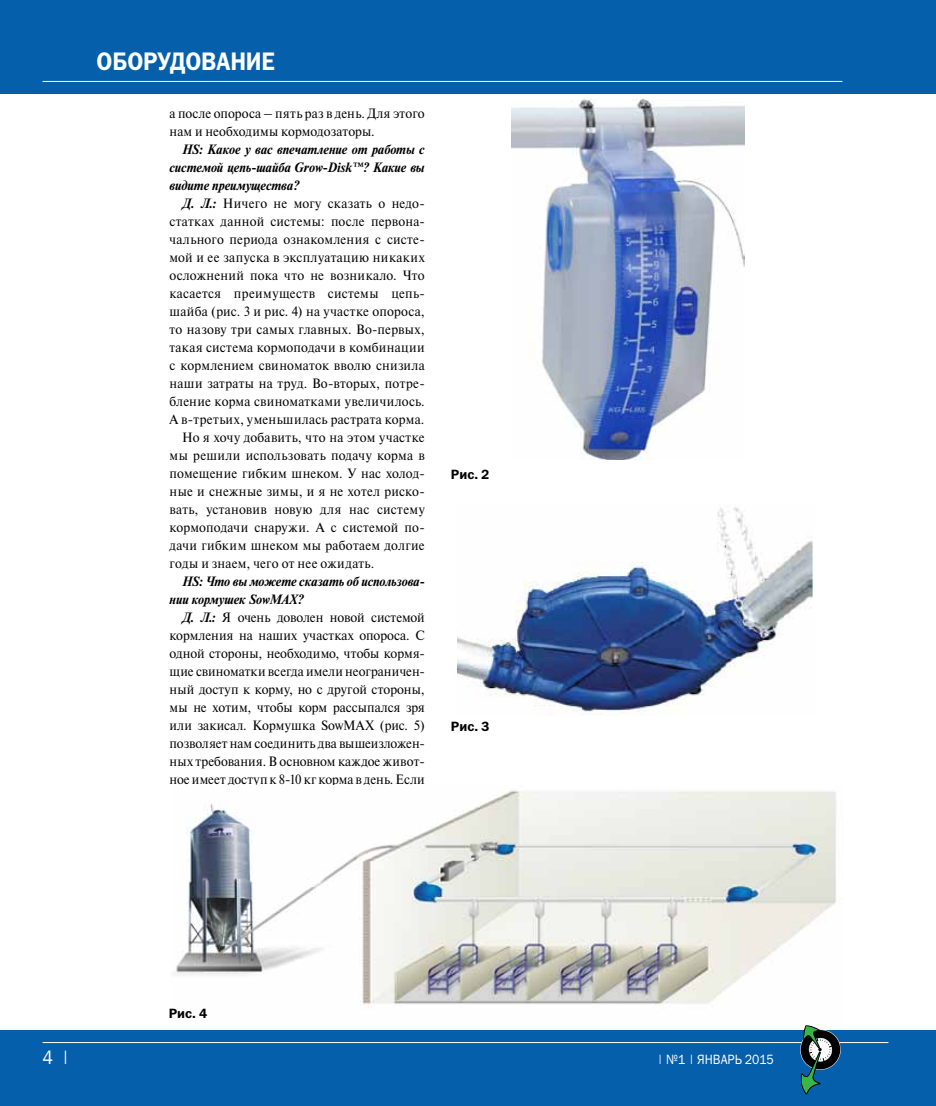
<style>
.page{position:relative;width:936px;height:1106px;background:#fff}
.page>*{position:absolute;margin:0;border:0;box-sizing:border-box;transform-origin:0 0}
.t1{font:25.5px "Franklin Gothic Demi C";letter-spacing:-.005em;color:#fff;scale:.9 1}
.t2{font:19.5px "Franklin Gothic Book C";color:#fff;scale:.9 1}
.t3{font:13.5px/18px "Newton C";letter-spacing:.02em;color:#000;scale:.95 1}
.t4{font:italic 700 13.5px/18px "Newton C";letter-spacing:-.005em;color:#000;text-align:justify;scale:.95 1}
.t5{font:13.5px "Franklin Gothic Demi C";color:#000}
.t6{font:13.5px "Franklin Gothic Book C";letter-spacing:.005em;color:#fff;scale:.9 1}
.s1{font-weight:700;font-style:italic}
</style>
<div class="page">
<div style="left:0;top:0;width:935px;height:94px;background:#065fab"></div>
<hr style="left:43px;top:81px;width:799px;height:1px;background:#fff">
<div style="left:0;top:1030px;width:935px;height:76px;background:#065fab"></div>
<hr style="left:43px;top:1042px;width:845px;height:1px;background:#fff">
<svg style="left:799px;top:1025px;width:42px;height:69px"></svg>
<img style="left:171px;top:789px;width:666px;height:219px">
<img style="left:458px;top:507px;width:356px;height:208px">
<img style="left:512px;top:100px;width:232px;height:360px">
<h1 class="t1" style="left:97px;top:47px;width:200px">оборудование</h1>
<p class="t3" style="left:169px;top:104px;width:270px">а после опороса – пять раз в день. Для этого нам и необходимы кормодозаторы.</p>
<p class="t4" style="left:169px;top:140px;width:270px;text-indent:13px">HS: Какое у вас впечатление от работы с системой цепь-шайба Grow-Disk™? Какие вы видите преимущества?</p>
<p class="t3" style="left:182px;top:194px;width:257px"><span class="s1">Д. Л.:</span> Ничего не могу сказать о недо-</p>
<p class="t3" style="left:169px;top:212px;width:270px">статках данной системы: после первона-</p>
<p class="t3" style="left:169px;top:230px;width:270px">чального периода ознакомления с систе-</p>
<p class="t3" style="left:169px;top:248px;width:270px">мой и ее запуска в эксплуатацию никаких</p>
<p class="t3" style="left:169px;top:266px;width:270px">осложнений пока что не возникало. Что</p>
<p class="t3" style="left:169px;top:284px;width:270px">касается преимуществ системы цепь-</p>
<p class="t3" style="left:169px;top:302px;width:270px">шайба (рис. 3 и рис. 4) на участке опороса,</p>
<p class="t3" style="left:169px;top:320px;width:270px">то назову три самых главных. Во-первых,</p>
<p class="t3" style="left:169px;top:338px;width:270px">такая система кормоподачи в комбинации</p>
<p class="t3" style="left:169px;top:356px;width:270px">с кормлением свиноматок вволю снизила</p>
<p class="t3" style="left:169px;top:374px;width:270px">наши затраты на труд. Во-вторых, потре-</p>
<p class="t3" style="left:169px;top:392px;width:270px">бление корма свиноматками увеличилось.</p>
<p class="t3" style="left:169px;top:410px;width:270px">А в-третьих, уменьшилась растрата корма.</p>
<p class="t3" style="left:182px;top:428px;width:257px">Но я хочу добавить, что на этом участке</p>
<p class="t3" style="left:169px;top:446px;width:270px">мы решили использовать подачу корма в</p>
<p class="t3" style="left:169px;top:464px;width:270px">помещение гибким шнеком. У нас холод-</p>
<p class="t3" style="left:169px;top:482px;width:270px">ные и снежные зимы, и я не хотел риско-</p>
<p class="t3" style="left:169px;top:500px;width:270px">вать, установив новую для нас систему</p>
<p class="t3" style="left:169px;top:518px;width:270px">кормоподачи снаружи. А с системой по-</p>
<p class="t3" style="left:169px;top:536px;width:270px">дачи гибким шнеком мы работаем долгие</p>
<p class="t3" style="left:169px;top:554px;width:217px">годы и знаем, чего от нее ожидать.</p>
<p class="t4" style="left:169px;top:572px;width:270px;text-indent:13px">HS: Что вы можете сказать об использова&shy;нии кормушек SowMAX?</p>
<p class="t3" style="left:169px;top:608px;width:270px;text-align:justify;text-indent:13px"><span class="s1">Д. Л.:</span> Я очень доволен новой системой кормления на наших участках опороса. С одной стороны, необходимо, чтобы кормя&shy;щие свиноматки всегда имели неограничен&shy;ный доступ к корму, но с другой стороны, мы не хотим, чтобы корм рассыпался зря или закисал. Кормушка SowMAX (рис. 5) позволяет нам соединить два вышеизложен&shy;ных требования. В основном каждое живот&shy;ное имеет доступ к 8-10 кг корма в день. Если</p>
<p class="t5" style="left:451px;top:467px;width:40px">Рис. 2</p>
<p class="t5" style="left:451px;top:718px;width:40px">Рис. 3</p>
<p class="t5" style="left:169px;top:1005px;width:40px">Рис. 4</p>
<h2 class="t2" style="left:43px;top:1046px;width:32px">4 |</h2>
<p class="t6" style="left:657px;top:1051px;width:131px">| №1 | январь 2015</p>
</div>
